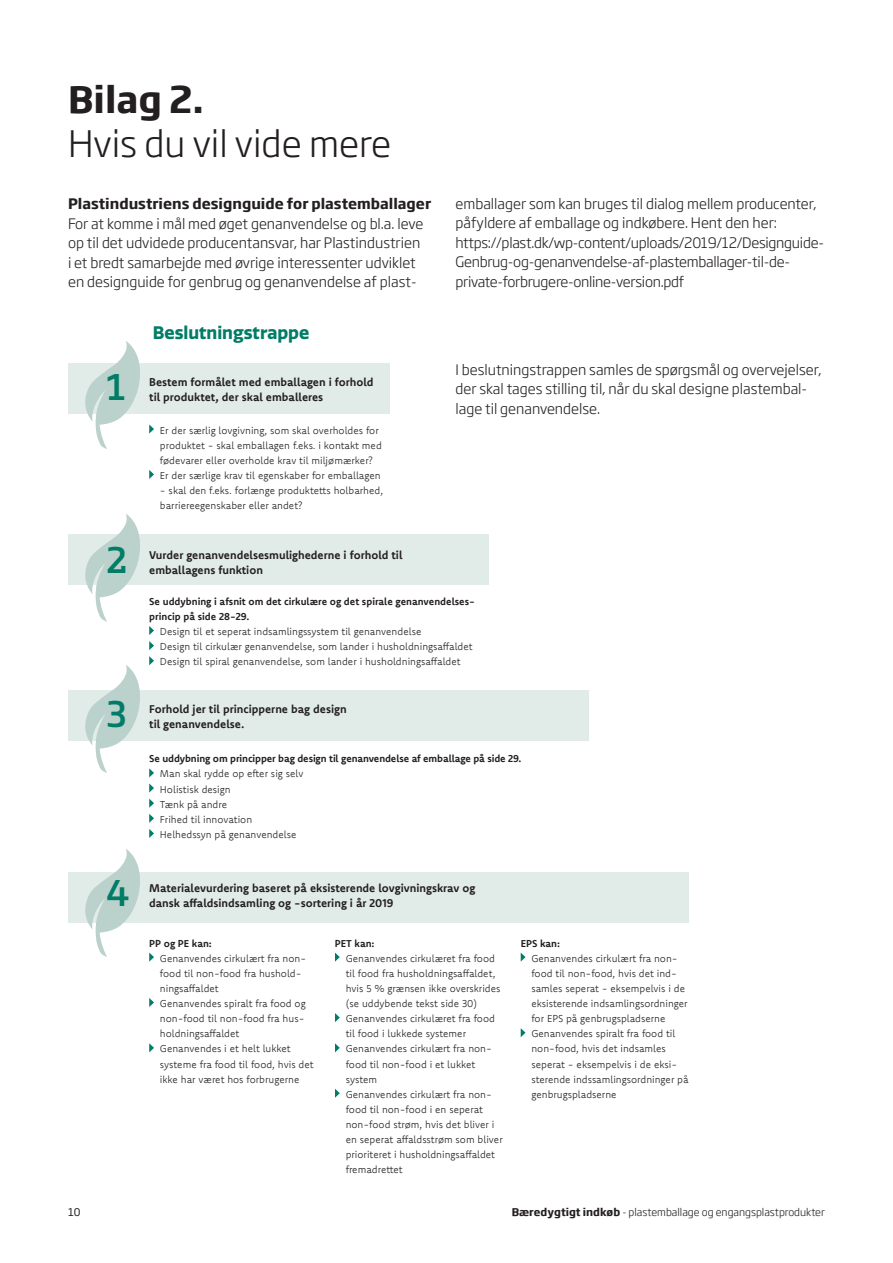
<style>
.page{position:relative;width:893px;height:1263px;background:#fff}
.page>*{position:absolute;margin:0;border:0;box-sizing:border-box;transform-origin:0 0}
.t1{font:600 36.6px "Metronic Slab Pro";color:#007c67}
.t2{font:300 36px/43.2px "Soho Gothic Pro";color:#231f20}
.t3{font:700 17.7px "Quatro";color:#007c67}
.t4{font:300 14.25px/19.5px "Soho Gothic Pro";color:#231f20}
.t5{font:300 14.25px/19.5px "Soho Gothic Pro";letter-spacing:-.02em;color:#231f20}
.t6{font:700 14.25px "Soho Gothic Pro";color:#231f20}
.t7{font:700 11.4px/15.1px "Komet";color:#231f20}
.t8{font:300 10.5px "Soho Gothic Pro";color:#231f20}
.t9{font:10.5px "Soho Gothic Pro";color:#231f20}
.t10{font:300 10.05px/15.1px "Komet";color:#231f20}
.t11{font:700 10.05px "Komet";color:#231f20}
.s1{font-weight:700}
</style>
<div class="page">
<div style="left:68px;top:363px;width:321px;height:50px;background:#e1ebe8"></div>
<div style="left:68px;top:535px;width:421px;height:50px;background:#e1ebe8"></div>
<div style="left:68px;top:691px;width:521px;height:50px;background:#e1ebe8"></div>
<div style="left:68px;top:872px;width:621px;height:50px;background:#e1ebe8"></div>
<svg style="left:85px;top:341px;width:69px;height:108px"></svg>
<svg style="left:149px;top:470px;width:5px;height:9px"></svg>
<svg style="left:85px;top:514px;width:69px;height:121px"></svg>
<svg style="left:149px;top:641px;width:5px;height:9px"></svg>
<svg style="left:85px;top:656px;width:69px;height:121px"></svg>
<svg style="left:149px;top:783px;width:5px;height:9px"></svg>
<svg style="left:149px;top:799px;width:5px;height:9px"></svg>
<svg style="left:149px;top:814px;width:5px;height:9px"></svg>
<svg style="left:149px;top:829px;width:5px;height:9px"></svg>
<svg style="left:85px;top:849px;width:69px;height:113px"></svg>
<svg style="left:149px;top:998px;width:5px;height:9px"></svg>
<svg style="left:149px;top:1043px;width:5px;height:9px"></svg>
<svg style="left:335px;top:952px;width:5px;height:10px"></svg>
<svg style="left:335px;top:1013px;width:5px;height:9px"></svg>
<svg style="left:335px;top:1043px;width:5px;height:9px"></svg>
<svg style="left:335px;top:1089px;width:5px;height:9px"></svg>
<svg style="left:521px;top:953px;width:4px;height:9px"></svg>
<svg style="left:521px;top:1028px;width:4px;height:9px"></svg>
<p class="t2" style="left:68px;top:76px;width:325px"><span class="s1">Bilag 2.<br></span>Hvis du vil vide mere</p>
<p class="t6" style="left:68px;top:192px;width:365px">Plastindustriens designguide for plastemballager</p>
<p class="t4" style="left:68px;top:213px;width:357px">For at komme i mål med øget genanvendelse og bl.a. leve op til det udvidede producentansvar, har Plastindustrien i et bredt samarbejde med øvrige interessenter udviklet en designguide for genbrug og genanvendelse af plast-</p>
<p class="t3" style="left:153px;top:323px;width:158px">Beslutningstrappe</p>
<p class="t1" style="left:106px;top:364px;width:20px">1</p>
<p class="t7" style="left:149px;top:374px;width:226px">Bestem formålet med emballagen i forhold til produktet, der skal emballeres</p>
<p class="t10" style="left:160px;top:422px;width:223px">Er der særlig lovgivning, som skal overholdes for produktet - skal emballagen f.eks. i kontakt med fødevarer eller overholde krav til miljømærker?<br>Er der særlige krav til egenskaber for emballagen</p>
<p class="t10" style="left:160px;top:483px;width:225px">- skal den f.eks. forlænge produktetts holbarhed, barriereegenskaber eller andet?</p>
<p class="t1" style="left:106px;top:537px;width:22px">2</p>
<p class="t7" style="left:149px;top:547px;width:255px">Vurder genanvendelsesmulighederne i forhold til emballagens funktion</p>
<p class="t5" style="left:455px;top:193px;width:370px">emballager som kan bruges til dialog mellem producenter, påfyldere af emballage og indkøbere. Hent den her: https://plast.dk/wp-content/uploads/2019/12/Designguide-Genbrug-og-genanvendelse-af-plastemballager-til-de&shy;private-forbrugere-online-version.pdf</p>
<p class="t4" style="left:455px;top:359px;width:368px">I beslutningstrappen samles de spørgsmål og overvejelser, der skal tages stilling til, når du skal designe plastembal&shy;lage til genanvendelse.</p>
<p class="t11" style="left:149px;top:595px;width:327px">Se uddybning i afsnit om det cirkulære og det spirale genanvendelses-</p>
<p class="t11" style="left:149px;top:610px;width:102px">princip på side 28-29.</p>
<p class="t10" style="left:160px;top:624px;width:263px">Design til et seperat indsamlingssystem til genanvendelse</p>
<p class="t10" style="left:160px;top:639px;width:314px">Design til cirkulær genanvendelse, som lander i husholdningsaffaldet</p>
<p class="t10" style="left:160px;top:654px;width:302px">Design til spiral genanvendelse, som lander i husholdningsaffaldet</p>
<p class="t1" style="left:106px;top:691px;width:22px">3</p>
<p class="t7" style="left:149px;top:701px;width:199px">Forhold jer til principperne bag design til genanvendelse.</p>
<p class="t10" style="left:160px;top:751px;width:363px;text-indent:-11px"><span class="s1">Se uddybning om principper bag design til genanvendelse af emballage på side 29.<br></span>Man skal rydde op efter sig selv<br>Holistisk design<br>Tænk på andre<br>Frihed til innovation<br>Helhedssyn på genanvendelse</p>
<p class="t1" style="left:106px;top:870px;width:24px">4</p>
<p class="t7" style="left:149px;top:880px;width:328px">Materialevurdering baseret på eksisterende lovgivningskrav og dansk affaldsindsamling og -sortering i år 2019</p>
<p class="t10" style="left:160px;top:935px;width:155px;text-indent:-11px"><span class="s1">PP og PE kan:<br></span>Genanvendes cirkulært fra non&shy;food til non-food fra hushold&shy;ningsaffaldet<br>Genanvendes spiralt fra food og non-food til non-food fra hus&shy;holdningsaffaldet<br>Genanvendes i et helt lukket systeme fra food til food, hvis det ikke har været hos forbrugerne</p>
<p class="t10" style="left:346px;top:935px;width:159px;text-indent:-11px"><span class="s1">PET kan:<br></span>Genanvendes cirkulæret fra food til food fra husholdningsaffaldet, hvis 5 % grænsen ikke overskrides (se uddybende tekst side 30)<br>Genanvendes cirkulæret fra food til food i lukkede systemer<br>Genanvendes cirkulært fra non&shy;food til non-food i et lukket system<br>Genanvendes cirkulært fra non&shy;food til non-food i en seperat non-food strøm, hvis det bliver i en seperat affaldsstrøm som bliver prioriteret i husholdningsaffaldet fremadrettet</p>
<p class="t10" style="left:531px;top:935px;width:159px;text-indent:-11px"><span class="s1">EPS kan:<br></span>Genanvendes cirkulært fra non&shy;food til non-food, hvis det ind&shy;samles seperat - eksempelvis i de eksisterende indsamlingsordninger for EPS på genbrugspladserne<br>Genanvendes spiralt fra food til non-food, hvis det indsamles seperat - eksempelvis i de eksi&shy;sterende indssamlingsordninger på genbrugspladserne</p>
<p class="t9" style="left:68px;top:1204px;width:14px">10</p>
<p class="t8" style="left:512px;top:1204px;width:315px"><span class="s1">Bæredygtigt indkøb</span> - plastemballage og engangsplastprodukter</p>
</div>
